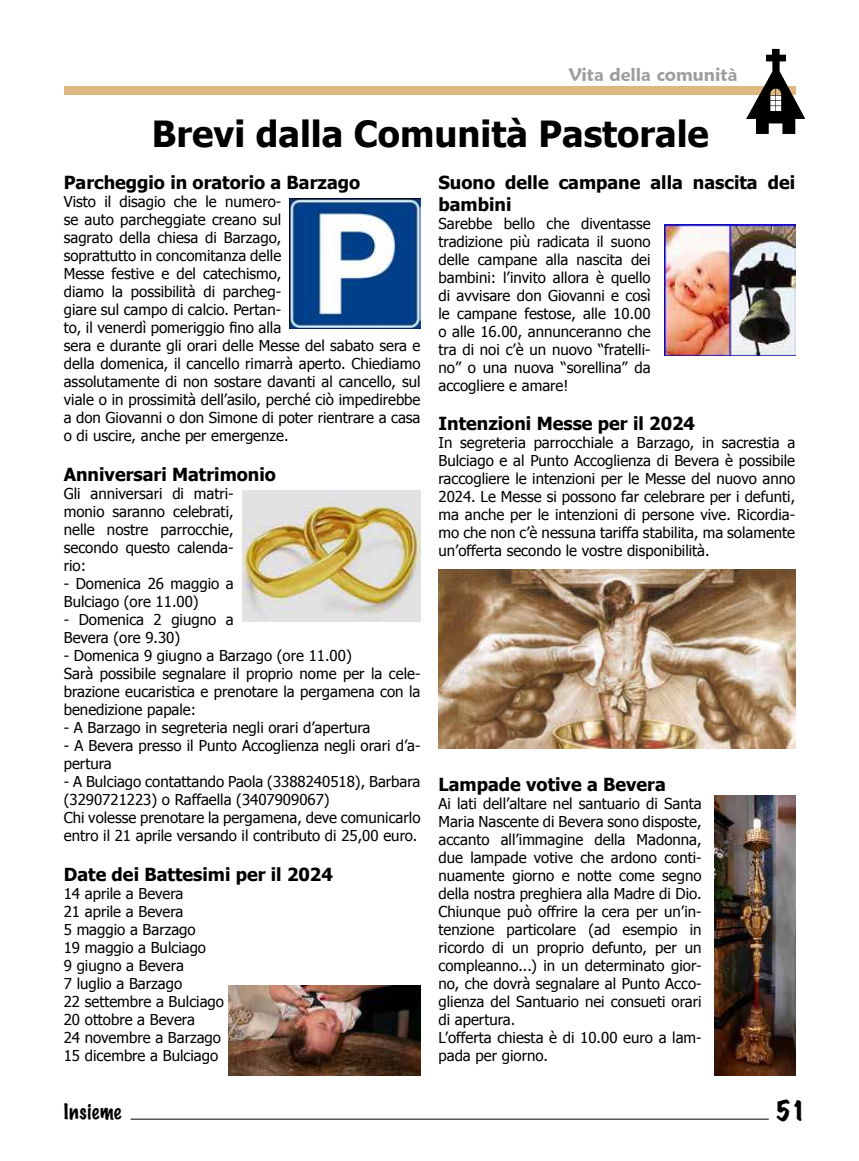
<style>
.page{position:relative;width:859px;height:1161px;background:#fff}
.page>*{position:absolute;margin:0;border:0;box-sizing:border-box;transform-origin:0 0}
.t1{font:700 36px "Tahoma";color:#000}
.t2{font:expanded 24px "Marker Felt";color:#000}
.t3{font:100 19.5px "Marker Felt";letter-spacing:.035em;color:#000}
.t4{font:700 18px/21.6px "Tahoma";color:#000}
.t5{font:600 18px "Maiandra GD";color:#9d9d9c}
.t6{font:15px/18px "Tahoma";color:#000}
</style>
<div class="page">
<hr style="left:131px;top:1119px;width:637px;height:1px;background:#000">
<div style="left:64px;top:86px;width:731px;height:8px;background:#dfb780"></div>
<svg style="left:746px;top:49px;width:59px;height:85px"></svg>
<img style="left:228px;top:986px;width:192px;height:90px">
<img style="left:664px;top:225px;width:131px;height:131px">
<img style="left:290px;top:198px;width:130px;height:131px">
<img style="left:242px;top:491px;width:178px;height:130px">
<img style="left:438px;top:569px;width:357px;height:179px">
<img style="left:714px;top:795px;width:81px;height:281px">
<p class="t5" style="left:569px;top:63px;width:170px">Vita della comunità</p>
<h1 class="t1" style="left:152px;top:109px;width:559px">Brevi dalla Comunità Pastorale</h1>
<p class="t4" style="left:64px;top:171px;width:298px">Parcheggio in oratorio a Barzago</p>
<p class="t6" style="left:64px;top:192px;width:358px">Visto il disagio che le numero-<br>se auto parcheggiate creano sul<br>sagrato della chiesa di Barzago,<br>soprattutto in concomitanza delle<br>Messe festive e del catechismo,<br>diamo la possibilità di parcheg-<br>giare sul campo di calcio. Pertan-<br>to, il venerdì pomeriggio fino alla<br>sera e durante gli orari delle Messe del sabato sera e della domenica, il cancello rimarrà aperto. Chiediamo assolutamente di non sostare davanti al cancello, sul viale o in prossimità dell’asilo, perché ciò impedirebbe a don Giovanni o don Simone di poter rientrare a casa o di uscire, anche per emergenze.</p>
<p class="t4" style="left:64px;top:462px;width:214px">Anniversari Matrimonio</p>
<p class="t6" style="left:64px;top:484px;width:171px;text-align:justify">Gli anniversari di matri&shy;monio saranno celebrati, nelle nostre parrocchie, secondo questo calenda&shy;rio:</p>
<p class="t6" style="left:64px;top:574px;width:171px">- Domenica 26 maggio a<br>Bulciago (ore 11.00)</p>
<p class="t6" style="left:64px;top:610px;width:171px">- Domenica 2 giugno a<br>Bevera (ore 9.30)</p>
<p class="t6" style="left:64px;top:646px;width:358px">- Domenica 9 giugno a Barzago (ore 11.00)<br>Sarà possibile segnalare il proprio nome per la cele&shy;brazione eucaristica e prenotare la pergamena con la benedizione papale:</p>
<p class="t6" style="left:64px;top:718px;width:308px">- A Barzago in segreteria negli orari d’apertura</p>
<p class="t6" style="left:64px;top:736px;width:358px">- A Bevera presso il Punto Accoglienza negli orari d’a&shy;pertura</p>
<p class="t6" style="left:64px;top:772px;width:358px">- A Bulciago contattando Paola (3388240518), Barbara (3290721223) o Raffaella (3407909067)<br>Chi volesse prenotare la pergamena, deve comunicarlo entro il 21 aprile versando il contributo di 25,00 euro.</p>
<p class="t4" style="left:64px;top:862px;width:271px">Date dei Battesimi per il 2024</p>
<p class="t6" style="left:64px;top:883px;width:162px">14 aprile a Bevera<br>21 aprile a Bevera<br>5 maggio a Barzago<br>19 maggio a Bulciago<br>9 giugno a Bevera<br>7 luglio a Barzago<br>22 settembre a Bulciago<br>20 ottobre a Bevera<br>24 novembre a Barzago<br>15 dicembre a Bulciago</p>
<p class="t4" style="left:438px;top:171px;width:358px">Suono delle campane alla nascita dei bambini</p>
<p class="t6" style="left:438px;top:214px;width:214px;text-align:justify">Sarebbe bello che diventasse tradizione più radicata il suono delle campane alla nascita dei bambini: l’invito allora è quello di avvisare don Giovanni e così le campane festose, alle 10.00 o alle 16.00, annunceranno che tra di noi c’è un nuovo “fratelli&shy;no” o una nuova “sorellina” da accogliere e amare!</p>
<p class="t4" style="left:438px;top:412px;width:258px">Intenzioni Messe per il 2024</p>
<p class="t6" style="left:438px;top:433px;width:358px;text-align:justify">In segreteria parrocchiale a Barzago, in sacrestia a Bulciago e al Punto Accoglienza di Bevera è possibile raccogliere le intenzioni per le Messe del nuovo anno 2024. Le Messe si possono far celebrare per i defunti, ma anche per le intenzioni di persone vive. Ricordia&shy;mo che non c’è nessuna tariffa stabilita, ma solamente un’offerta secondo le vostre disponibilità.</p>
<p class="t4" style="left:438px;top:772px;width:229px">Lampade votive a Bevera</p>
<p class="t6" style="left:438px;top:793px;width:265px">Ai lati dell’altare nel santuario di Santa Maria Nascente di Bevera sono disposte, accanto all’immagine della Madonna, due lampade votive che ardono conti&shy;nuamente giorno e notte come segno della nostra preghiera alla Madre di Dio.<br>Chiunque può offrire la cera per un’in&shy;tenzione particolare (ad esempio in ricordo di un proprio defunto, per un compleanno...) in un determinato gior&shy;no, che dovrà segnalare al Punto Acco&shy;glienza del Santuario nei consueti orari di apertura.<br>L’offerta chiesta è di 10.00 euro a lam&shy;pada per giorno.</p>
<h3 class="t3" style="left:64px;top:1096px;width:59px">Insieme</h3>
<h2 class="t2" style="left:775px;top:1091px;width:33px">51</h2>
</div>
